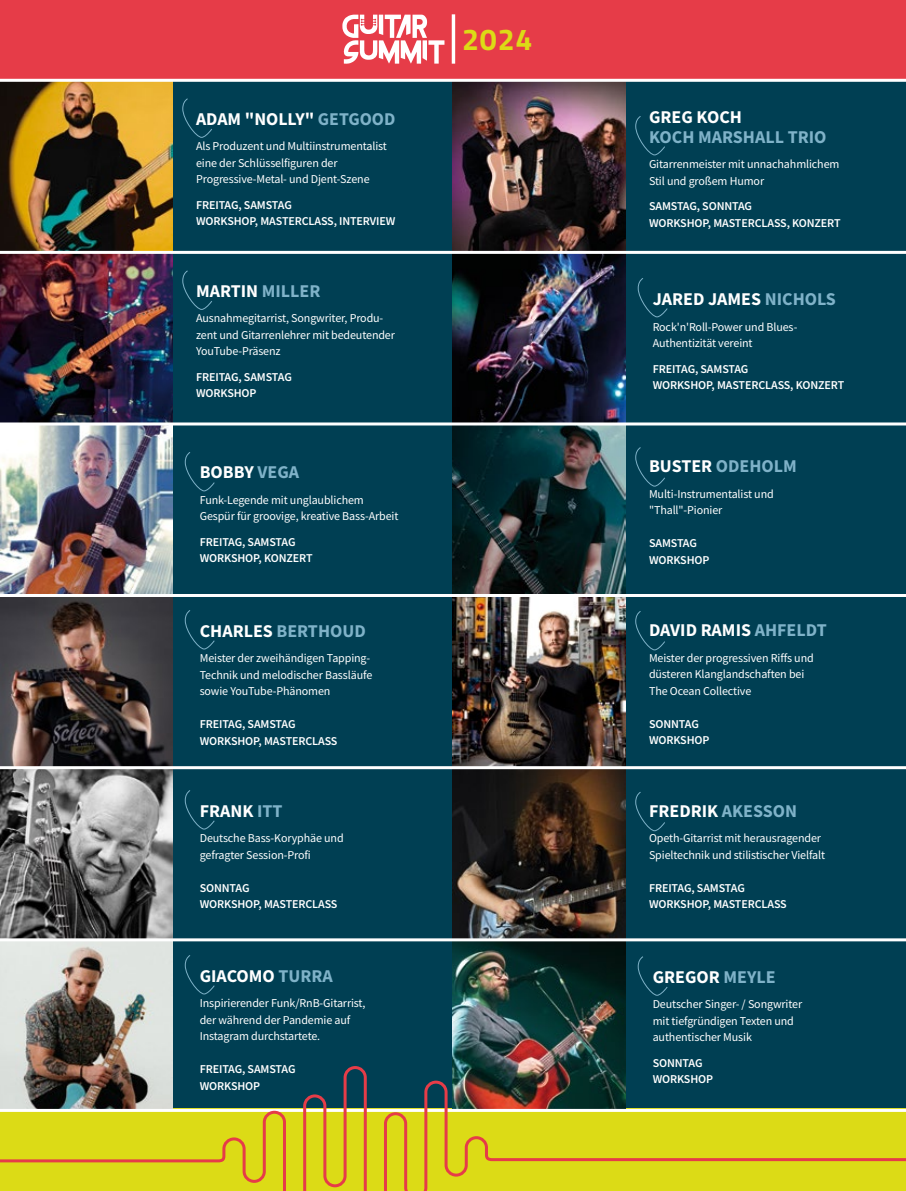
<style>
.page{position:relative;width:906px;height:1191px;background:#fff}
.page>*{position:absolute;margin:0;border:0;box-sizing:border-box;transform-origin:0 0}
.t1{font:700 30.3px "Titillium Web";color:#dcdb16}
.t2{font:700 18px "Source Sans Pro";color:#fff}
.t3{font:700 18px "Source Sans Pro";color:#7fb2c8}
.t4{font:12px/16.5px "Source Sans Pro";letter-spacing:-.01em;color:#fff}
.t5{font:600 12px/16.5px "Source Sans Pro";letter-spacing:-.01em;color:#fff}
.s1{color:#7fb2c8}
.s2{color:#fff}
</style>
<div class="page">
<div style="left:0;top:75px;width:906px;height:1036px;background:#003f53"></div>
<div style="left:0;top:0;width:906px;height:79px;background:#e63c48"></div>
<img style="left:453px;top:82px;width:172px;height:856px">
<svg style="left:635px;top:116px;width:30px;height:40px"></svg>
<img style="left:453px;top:941px;width:172px;height:123px">
<svg style="left:637px;top:956px;width:31px;height:40px"></svg>
<svg style="left:637px;top:278px;width:31px;height:40px"></svg>
<svg style="left:635px;top:792px;width:30px;height:39px"></svg>
<img style="left:0;top:82px;width:172px;height:982px">
<svg style="left:184px;top:955px;width:31px;height:39px"></svg>
<svg style="left:342px;top:15px;width:102px;height:49px"></svg>
<hr style="left:452px;top:14px;width:3px;height:50px;background:#fff">
<svg style="left:182px;top:98px;width:30px;height:40px"></svg>
<svg style="left:184px;top:452px;width:31px;height:40px"></svg>
<svg style="left:635px;top:447px;width:30px;height:40px"></svg>
<svg style="left:184px;top:610px;width:31px;height:40px"></svg>
<svg style="left:635px;top:611px;width:30px;height:40px"></svg>
<svg style="left:184px;top:790px;width:31px;height:40px"></svg>
<hr style="left:0;top:79px;width:906px;height:3px;background:#fff">
<svg style="left:182px;top:270px;width:30px;height:40px"></svg>
<hr style="left:0;top:251px;width:906px;height:3px;background:#fff">
<hr style="left:0;top:422px;width:906px;height:3px;background:#fff">
<hr style="left:0;top:766px;width:906px;height:3px;background:#fff">
<hr style="left:0;top:594px;width:906px;height:3px;background:#fff">
<hr style="left:0;top:938px;width:906px;height:3px;background:#fff">
<svg style="left:0;top:1064px;width:906px;height:127px"></svg>
<h2 class="t2" style="left:196px;top:107px;width:201px">ADAM "NOLLY" <span class="s1">GETGOOD</span></h2>
<p class="t4" style="left:196px;top:138px;width:192px">Als Produzent und Multiinstrumentalist eine der Schlüsselfiguren der<br>Progressive-Metal- und Djent-Szene</p>
<p class="t5" style="left:196px;top:196px;width:201px">FREITAG, SAMSTAG<br>WORKSHOP, MASTERCLASS, INTERVIEW</p>
<h2 class="t2" style="left:196px;top:279px;width:126px">MARTIN <span class="s1">MILLER</span></h2>
<p class="t4" style="left:196px;top:310px;width:200px">Ausnahmegitarrist, Songwriter, Produ&shy;zent und Gitarrenlehrer mit bedeutender<br>YouTube-Präsenz</p>
<p class="t5" style="left:196px;top:368px;width:97px">FREITAG, SAMSTAG<br>WORKSHOP</p>
<h2 class="t2" style="left:200px;top:460px;width:101px">BOBBY <span class="s1">VEGA</span></h2>
<p class="t4" style="left:200px;top:491px;width:200px">Funk-Legende mit unglaublichem<br>Gespür für groovige, kreative Bass-Arbeit</p>
<p class="t5" style="left:200px;top:533px;width:114px">FREITAG, SAMSTAG<br>WORKSHOP, KONZERT</p>
<h2 class="t3" style="left:200px;top:619px;width:168px"><span class="s2">CHARLES</span> BERTHOUD</h2>
<p class="t4" style="left:200px;top:650px;width:174px">Meister der zweihändigen Tapping-<br>Technik und melodischer Bassläufe sowie YouTube-Phänomen</p>
<p class="t5" style="left:200px;top:716px;width:139px">FREITAG, SAMSTAG<br>WORKSHOP, MASTERCLASS</p>
<h2 class="t2" style="left:200px;top:798px;width:84px">FRANK <span class="s1">ITT</span></h2>
<p class="t4" style="left:200px;top:830px;width:145px">Deutsche Bass-Koryphäe und gefragter Session-Profi</p>
<p class="t5" style="left:200px;top:879px;width:139px">SONNTAG<br>WORKSHOP, MASTERCLASS</p>
<h2 class="t2" style="left:200px;top:963px;width:135px">GIACOMO <span class="s1">TURRA</span></h2>
<p class="t4" style="left:200px;top:994px;width:167px">Inspirierender Funk/RnB-Gitarrist, der während der Pandemie auf<br>Instagram durchstartete.</p>
<p class="t5" style="left:200px;top:1060px;width:97px">FREITAG, SAMSTAG<br>WORKSHOP</p>
<h1 class="t1" style="left:462px;top:16px;width:72px">2024</h1>
<h2 class="t2" style="left:649px;top:105px;width:94px">GREG KOCH</h2>
<h2 class="t3" style="left:649px;top:125px;width:179px">KOCH MARSHALL TRIO</h2>
<p class="t4" style="left:649px;top:156px;width:192px">Gitarrenmeister mit unnachahmlichem<br>Stil und großem Humor</p>
<p class="t5" style="left:649px;top:198px;width:193px">SAMSTAG, SONNTAG<br>WORKSHOP, MASTERCLASS, KONZERT</p>
<h2 class="t2" style="left:652px;top:287px;width:185px">JARED JAMES <span class="s1">NICHOLS</span></h2>
<p class="t4" style="left:652px;top:318px;width:146px">Rock'n'Roll-Power und Blues-<br>Authentizität vereint</p>
<p class="t5" style="left:652px;top:360px;width:193px">FREITAG, SAMSTAG<br>WORKSHOP, MASTERCLASS, KONZERT</p>
<h2 class="t3" style="left:649px;top:454px;width:149px"><span class="s2">BUSTER</span> ODEHOLM</h2>
<p class="t4" style="left:649px;top:485px;width:126px">Multi-Instrumentalist und "Thall"-Pionier</p>
<p class="t5" style="left:649px;top:535px;width:62px">SAMSTAG<br>WORKSHOP</p>
<h2 class="t2" style="left:649px;top:618px;width:179px">DAVID RAMIS <span class="s1">AHFELDT</span></h2>
<p class="t4" style="left:649px;top:649px;width:166px">Meister der progressiven Riffs und düsteren Klanglandschaften bei<br>The Ocean Collective</p>
<p class="t5" style="left:649px;top:715px;width:62px">SONNTAG<br>WORKSHOP</p>
<h2 class="t2" style="left:649px;top:798px;width:150px">FREDRIK <span class="s1">AKESSON</span></h2>
<p class="t4" style="left:649px;top:830px;width:178px">Opeth-Gitarrist mit herausragender<br>Spieltechnik und stilistischer Vielfalt</p>
<p class="t5" style="left:649px;top:879px;width:139px">FREITAG, SAMSTAG<br>WORKSHOP, MASTERCLASS</p>
<h2 class="t2" style="left:652px;top:964px;width:125px">GREGOR <span class="s1">MEYLE</span></h2>
<p class="t4" style="left:652px;top:996px;width:151px">Deutscher Singer- / Songwriter mit tiefgründigen Texten und authentischer Musik</p>
<p class="t5" style="left:652px;top:1054px;width:62px">SONNTAG<br>WORKSHOP</p>
</div>
